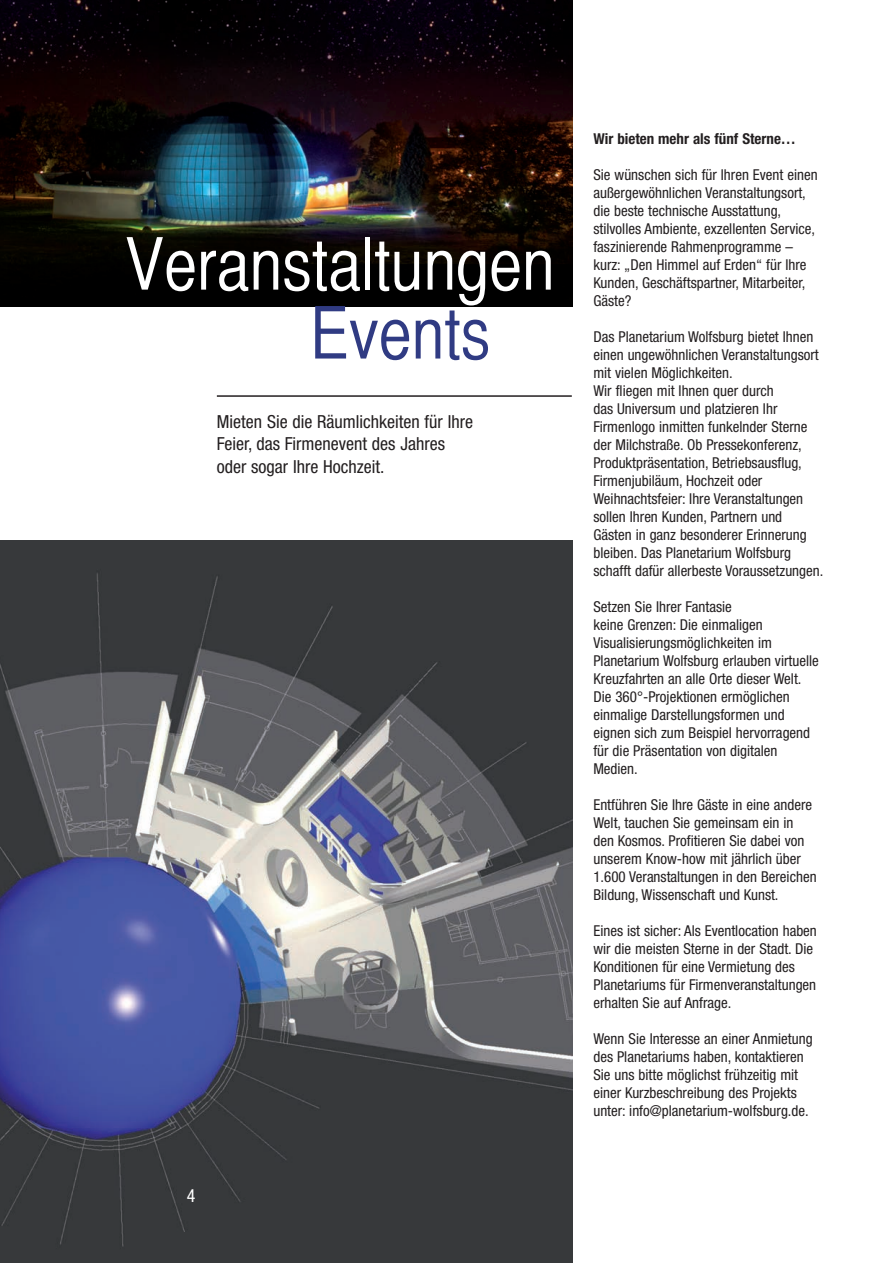
<style>
.page{position:relative;width:893px;height:1263px;background:#fff}
.page>*{position:absolute;margin:0;border:0;box-sizing:border-box;transform-origin:0 0}
.t1{font:72px "Helvetica CY Plain";color:#fff}
.t2{font:72px "Helvetica CY Plain";color:#303b83}
.t3{font:condensed 18px/22.2px "Helvetica Neue";color:#231f20}
.t4{font:condensed 18px "Helvetica Neue";color:#fff}
.t5{font:condensed 15px/18px "Helvetica Neue";color:#231f20}
.t6{font:700 condensed 15px "Helvetica Neue";color:#231f20}
</style>
<div class="page">
<img style="left:0;top:0;width:572px;height:306px">
<hr style="left:217px;top:395px;width:355px;height:2px;background:#231f20">
<img style="left:0;top:540px;width:572px;height:723px">
<h1 class="t1" style="left:125px;top:223px;width:431px">Veranstaltungen</h1>
<h1 class="t2" style="left:310px;top:292px;width:182px">Events</h1>
<p class="t3" style="left:217px;top:411px;width:258px">Mieten Sie die Räumlichkeiten für Ihre<br>Feier, das Firmenevent des Jahres oder sogar Ihre Hochzeit.</p>
<p class="t4" style="left:187px;top:1185px;width:10px">4</p>
<p class="t6" style="left:593px;top:130px;width:204px">Wir bieten mehr als fünf Sterne…</p>
<p class="t5" style="left:593px;top:166px;width:226px">Sie wünschen sich für Ihren Event einen außergewöhnlichen Veranstaltungsort, die beste technische Ausstattung, stilvolles Ambiente, exzellenten Service, faszinierende Rahmenprogramme – kurz: „Den Himmel auf Erden“ für Ihre Kunden, Geschäftspartner, Mitarbeiter, Gäste?</p>
<p class="t5" style="left:593px;top:328px;width:231px">Das Planetarium Wolfsburg bietet Ihnen einen ungewöhnlichen Veranstaltungsort mit vielen Möglichkeiten.<br>Wir fliegen mit Ihnen quer durch<br>das Universum und platzieren Ihr Firmenlogo inmitten funkelnder Sterne der Milchstraße. Ob Pressekonferenz, Produktpräsentation, Betriebsausflug, Firmenjubiläum, Hochzeit oder Weihnachtsfeier: Ihre Veranstaltungen sollen Ihren Kunden, Partnern und Gästen in ganz besonderer Erinnerung bleiben. Das Planetarium Wolfsburg schafft dafür allerbeste Voraussetzungen.</p>
<p class="t5" style="left:593px;top:598px;width:227px">Setzen Sie Ihrer Fantasie<br>keine Grenzen: Die einmaligen<br>Visualisierungsmöglichkeiten im<br>Planetarium Wolfsburg erlauben virtuelle<br>Kreuzfahrten an alle Orte dieser Welt.<br>Die 360°-Projektionen ermöglichen einmalige Darstellungsformen und eignen sich zum Beispiel hervorragend für die Präsentation von digitalen<br>Medien.</p>
<p class="t5" style="left:593px;top:796px;width:225px">Entführen Sie Ihre Gäste in eine andere Welt, tauchen Sie gemeinsam ein in den Kosmos. Profitieren Sie dabei von unserem Know-how mit jährlich über 1.600 Veranstaltungen in den Bereichen Bildung, Wissenschaft und Kunst.</p>
<p class="t5" style="left:593px;top:922px;width:225px">Eines ist sicher: Als Eventlocation haben wir die meisten Sterne in der Stadt. Die Konditionen für eine Vermietung des Planetariums für Firmenveranstaltungen erhalten Sie auf Anfrage.</p>
<p class="t5" style="left:593px;top:1030px;width:221px">Wenn Sie Interesse an einer Anmietung des Planetariums haben, kontaktieren Sie uns bitte möglichst frühzeitig mit einer Kurzbeschreibung des Projekts unter: info@planetarium-wolfsburg.de.</p>
</div>
